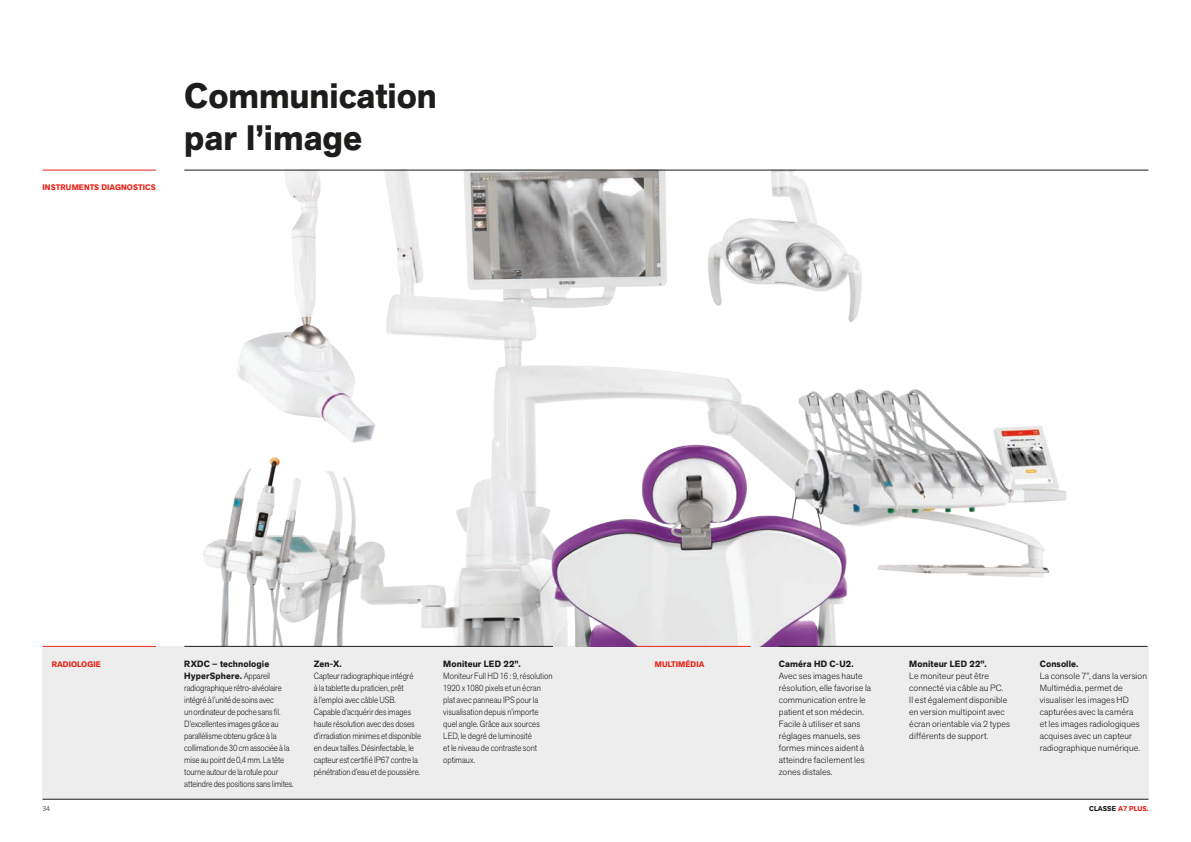
<style>
.page{position:relative;width:1191px;height:842px;background:#fff}
.page>*{position:absolute;margin:0;border:0;box-sizing:border-box;transform-origin:0 0}
.t1{font:700 35px/42px "Akzid Grtsk Next";color:#1d1d1b}
.t2{font:300 9px/12px "Akzid Grtsk Next";color:#1d1d1b;scale:.9 1}
.t3{font:300 9px/12px "Akzid Grtsk Next";color:#1d1d1b}
.t4{font:700 9px "Akzid Grtsk Next";letter-spacing:.015em;color:#1d1d1b}
.t5{font:700 8px "Akzid Grtsk Next";letter-spacing:.01em;color:#e72419}
.t6{font:700 7px "Akzid Grtsk Next";letter-spacing:.01em;color:#e72419}
.t7{font:300 7px "Akzid Grtsk Next";color:#1d1d1b}
.s1{font-weight:700}
.s2{color:#1d1d1b}
</style>
<div class="page">
<div style="left:43px;top:646px;width:1105px;height:153px;background:#ededed"></div>
<img style="left:184px;top:171px;width:946px;height:476px">
<hr style="left:184px;top:170px;width:964px;height:1px;background:#1d1d1b">
<hr style="left:184px;top:646px;width:369px;height:1px;background:#1d1d1b">
<hr style="left:43px;top:799px;width:1105px;height:1px;background:#1d1d1b">
<hr style="left:43px;top:170px;width:113px;height:1px;background:#e72419">
<hr style="left:43px;top:646px;width:113px;height:1px;background:#e72419">
<hr style="left:779px;top:646px;width:368px;height:1px;background:#1d1d1b">
<hr style="left:637px;top:646px;width:113px;height:1px;background:#e72419">
<p class="t5" style="left:43px;top:182px;width:115px">INSTRUMENTS DIAGNOSTICS</p>
<h1 class="t1" style="left:184px;top:75px;width:254px">Communication par l’image</h1>
<p class="t5" style="left:52px;top:658px;width:51px">RADIOLOGIE</p>
<p class="t5" style="left:655px;top:658px;width:51px">MULTIMÉDIA</p>
<p class="t4" style="left:779px;top:658px;width:76px">Caméra HD C-U2.</p>
<p class="t3" style="left:779px;top:670px;width:94px">Avec ses images haute résolution, elle favorise la communication entre le patient et son médecin.<br>Facile à utiliser et sans réglages manuels, ses formes minces aident à atteindre facilement les zones distales.</p>
<p class="t2" style="left:184px;top:658px;width:123px"><span class="s1">RXDC – technologie<br>HyperSphere.</span> Appareil radiographique rétro-alvéolaire intégré à l’unité de soins avec<br>un ordinateur de poche sans fil.<br>D’excellentes images grâce au parallélisme obtenu grâce à la collimation de 30 cm associée à la mise au point de 0,4 mm. La tête tourne autour de la rotule pour atteindre des positions sans limites.</p>
<p class="t4" style="left:314px;top:658px;width:30px">Zen-X.</p>
<p class="t4" style="left:443px;top:658px;width:79px">Moniteur LED 22”.</p>
<p class="t2" style="left:443px;top:670px;width:123px">Moniteur Full HD 16 : 9, résolution<br>1920 x 1080 pixels et un écran plat avec panneau IPS pour la visualisation depuis n’importe quel angle. Grâce aux sources<br>LED, le degré de luminosité<br>et le niveau de contraste sont optimaux.</p>
<p class="t2" style="left:314px;top:670px;width:121px">Capteur radiographique intégré<br>à la tablette du praticien, prêt<br>à l’emploi avec câble USB.<br>Capable d’acquérir des images haute résolution avec des doses d’irradiation minimes et disponible en deux tailles. Désinfectable, le capteur est certifié IP67 contre la pénétration d’eau et de poussière.</p>
<p class="t4" style="left:909px;top:658px;width:79px">Moniteur LED 22”.</p>
<p class="t3" style="left:909px;top:670px;width:102px">Le moniteur peut être connecté via câble au PC.<br>Il est également disponible en version multipoint avec écran orientable via 2 types différents de support.</p>
<p class="t4" style="left:1039px;top:658px;width:40px">Consolle.</p>
<p class="t3" style="left:1039px;top:670px;width:109px">La console 7”, dans la version<br>Multimédia, permet de visualiser les images HD capturées avec la caméra<br>et les images radiologiques acquises avec un capteur radiographique numérique.</p>
<p class="t7" style="left:43px;top:804px;width:9px">34</p>
<p class="t6" style="left:1089px;top:804px;width:61px"><span class="s2">CLASSE</span> A7 PLUS.</p>
</div>
